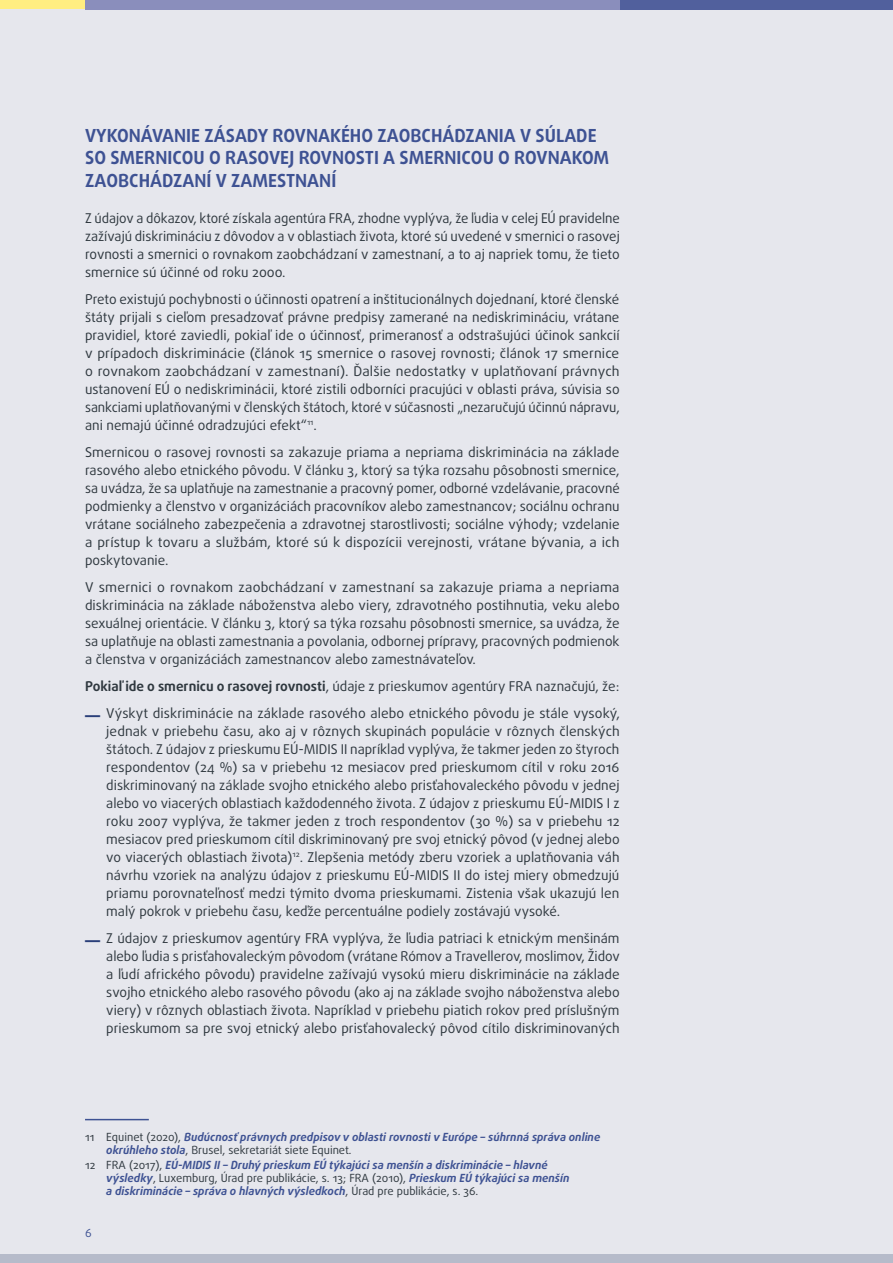
<style>
.page{position:relative;width:893px;height:1263px;background:#fff}
.page>*{position:absolute;margin:0;border:0;box-sizing:border-box;transform-origin:0 0}
.TITLE_2{font:700 18px/22.5px "Daxline Pro";color:#3e5293}
.BODYTEXT{font:13.5px/18px "Daxline Pro";color:#2f383f;text-align:justify}
.endnotes{font:italic 700 11.25px/12.8px "Daxline Pro";color:#3e5293}
.t1{font:11.25px "Daxline Pro";color:#3e5293}
.s1{font-weight:700}
.s2{font-weight:700;font-size:18px;color:#2a3f79}
.s3{font-weight:400;font-style:normal;color:#2f383f}
.s4{font-weight:400;color:#2f383f}
</style>
<div class="page">
<div style="left:0;top:9px;width:893px;height:1249px;background:#e6e7ed"></div>
<div style="left:0;top:1254px;width:893px;height:9px;background:#b6bbca"></div>
<div style="left:393px;top:0;width:500px;height:10px;background:#51609d"></div>
<div style="left:85px;top:0;width:535px;height:10px;background:#8a8ebc"></div>
<div style="left:0;top:0;width:85px;height:9px;background:#ffee81"></div>
<hr style="left:85px;top:1119px;width:64px;height:1px;background:#3e5293">
<h2 class="TITLE_2" style="left:85px;top:124px;width:526px">VYKONÁVANIE ZÁSADY ROVNAKÉHO ZAOBCHÁDZANIA V SÚLADE<br>SO SMERNICOU O RASOVEJ ROVNOSTI A SMERNICOU O ROVNAKOM<br>ZAOBCHÁDZANÍ V ZAMESTNANÍ</h2>
<p class="BODYTEXT" style="left:85px;top:209px;width:536px">Z údajov a dôkazov, ktoré získala agentúra FRA, zhodne vyplýva, že ľudia v celej EÚ pravidelne zažívajú diskrimináciu z dôvodov a v oblastiach života, ktoré sú uvedené v smernici o rasovej rovnosti a smernici o rovnakom zaobchádzaní v zamestnaní, a to aj napriek tomu, že tieto smernice sú účinné od roku 2000.</p>
<p class="BODYTEXT" style="left:85px;top:290px;width:536px">Preto existujú pochybnosti o účinnosti opatrení a inštitucionálnych dojednaní, ktoré členské štáty prijali s cieľom presadzovať právne predpisy zamerané na nediskrimináciu, vrátane pravidiel, ktoré zaviedli, pokiaľ ide o účinnosť, primeranosť a odstrašujúci účinok sankcií v prípadoch diskriminácie (článok 15 smernice o rasovej rovnosti; článok 17 smernice o rovnakom zaobchádzaní v zamestnaní). Ďalšie nedostatky v uplatňovaní právnych ustanovení EÚ o nediskriminácii, ktoré zistili odborníci pracujúci v oblasti práva, súvisia so sankciami uplatňovanými v členských štátoch, ktoré v súčasnosti „nezaručujú účinnú nápravu, ani nemajú účinné odradzujúci efekt“<sup>11</sup>.</p>
<p class="BODYTEXT" style="left:85px;top:443px;width:536px">Smernicou o rasovej rovnosti sa zakazuje priama a nepriama diskriminácia na základe rasového alebo etnického pôvodu. V článku 3, ktorý sa týka rozsahu pôsobnosti smernice, sa uvádza, že sa uplatňuje na zamestnanie a pracovný pomer, odborné vzdelávanie, pracovné podmienky a členstvo v organizáciách pracovníkov alebo zamestnancov; sociálnu ochranu vrátane sociálneho zabezpečenia a zdravotnej starostlivosti; sociálne výhody; vzdelanie a prístup k tovaru a službám, ktoré sú k dispozícii verejnosti, vrátane bývania, a ich poskytovanie.</p>
<p class="BODYTEXT" style="left:85px;top:578px;width:536px">V smernici o rovnakom zaobchádzaní v zamestnaní sa zakazuje priama a nepriama diskriminácia na základe náboženstva alebo viery, zdravotného postihnutia, veku alebo sexuálnej orientácie. V článku 3, ktorý sa týka rozsahu pôsobnosti smernice, sa uvádza, že sa uplatňuje na oblasti zamestnania a povolania, odbornej prípravy, pracovných podmienok a členstva v organizáciách zamestnancov alebo zamestnávateľov.</p>
<p class="BODYTEXT" style="left:85px;top:677px;width:536px"><span class="s1">Pokiaľ ide o smernicu o rasovej rovnosti</span>, údaje z prieskumov agentúry FRA naznačujú, že:</p>
<p class="BODYTEXT" style="left:106px;top:704px;width:515px;text-indent:-21px"><span class="s2">―</span> Výskyt diskriminácie na základe rasového alebo etnického pôvodu je stále vysoký, jednak v priebehu času, ako aj v rôznych skupinách populácie v rôznych členských štátoch. Z údajov z prieskumu EÚ-MIDIS II napríklad vyplýva, že takmer jeden zo štyroch respondentov (24 %) sa v priebehu 12 mesiacov pred prieskumom cítil v roku 2016 diskriminovaný na základe svojho etnického alebo prisťahovaleckého pôvodu v jednej alebo vo viacerých oblastiach každodenného života. Z údajov z prieskumu EÚ-MIDIS I z roku 2007 vyplýva, že takmer jeden z troch respondentov (30 %) sa v priebehu 12 mesiacov pred prieskumom cítil diskriminovaný pre svoj etnický pôvod (v jednej alebo vo viacerých oblastiach života)<sup>12</sup>. Zlepšenia metódy zberu vzoriek a uplatňovania váh návrhu vzoriek na analýzu údajov z prieskumu EÚ-MIDIS II do istej miery obmedzujú priamu porovnateľnosť medzi týmito dvoma prieskumami. Zistenia však ukazujú len malý pokrok v priebehu času, keďže percentuálne podiely zostávajú vysoké.</p>
<p class="BODYTEXT" style="left:106px;top:929px;width:515px;text-indent:-21px"><span class="s2">―</span> Z údajov z prieskumov agentúry FRA vyplýva, že ľudia patriaci k etnickým menšinám alebo ľudia s prisťahovaleckým pôvodom (vrátane Rómov a Travellerov, moslimov, Židov a ľudí afrického pôvodu) pravidelne zažívajú vysokú mieru diskriminácie na základe svojho etnického alebo rasového pôvodu (ako aj na základe svojho náboženstva alebo viery) v rôznych oblastiach života. Napríklad v priebehu piatich rokov pred príslušným prieskumom sa pre svoj etnický alebo prisťahovalecký pôvod cítilo diskriminovaných</p>
<p class="endnotes" style="left:106px;top:1131px;width:496px;text-indent:-21px"><span class="s3">11 Equinet (2020),</span> Budúcnosť právnych predpisov v oblasti rovnosti v Európe – súhrnná správa online okrúhleho stola<span class="s3">, Brusel, sekretariát siete Equinet</span><span class="s4">.</span></p>
<p class="endnotes" style="left:106px;top:1159px;width:465px;text-indent:-21px"><span class="s3">12 FRA (2017),</span> EÚ-MIDIS II – Druhý prieskum EÚ týkajúci sa menšín a diskriminácie – hlavné výsledky<span class="s3">, Luxemburg, Úrad pre publikácie, s. 13; FRA (2010),</span> Prieskum EÚ týkajúci sa menšín a diskriminácie – správa o hlavných výsledkoch<span class="s3">, Úrad pre publikácie, s. 36.</span></p>
<p class="t1" style="left:85px;top:1225px;width:8px">6</p>
</div>
